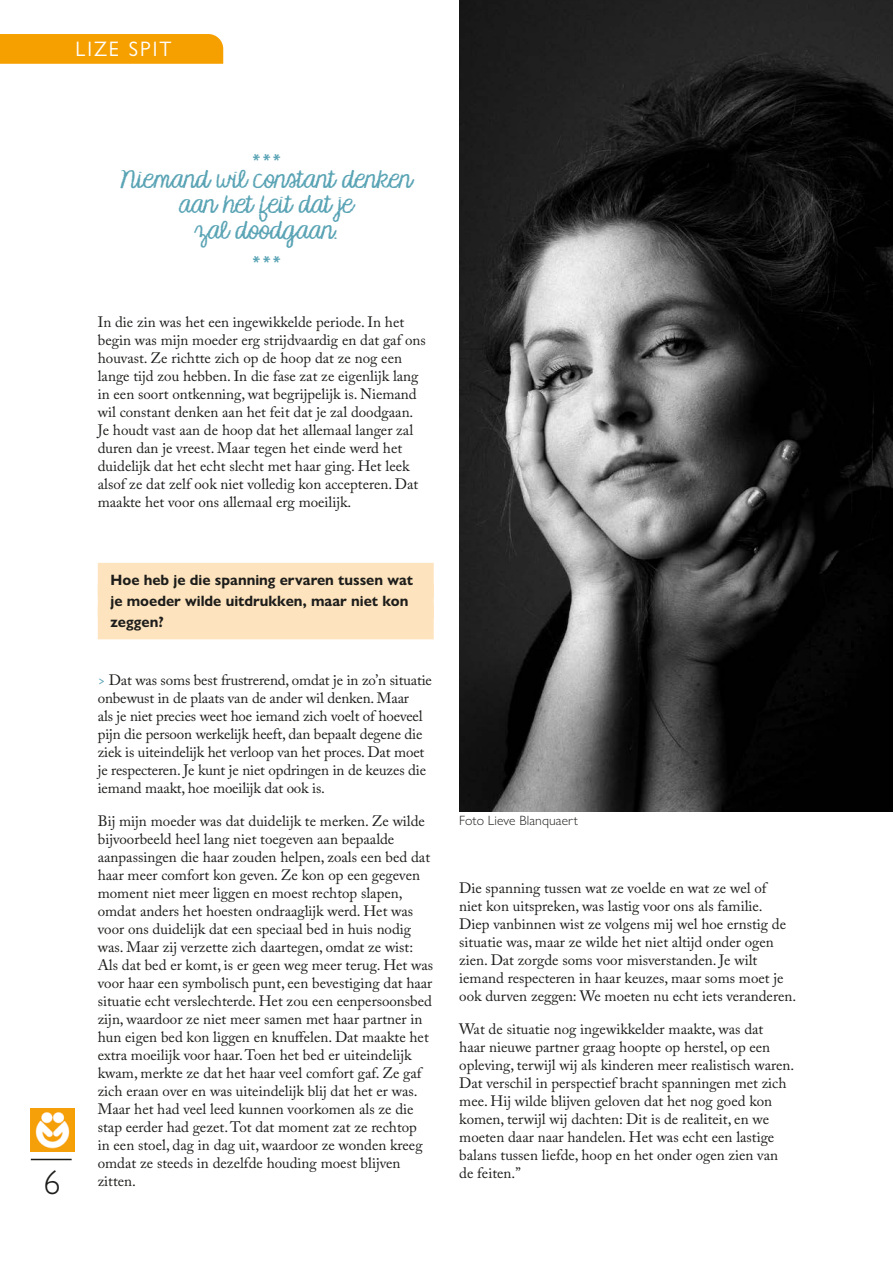
<style>
.page{position:relative;width:893px;height:1263px;background:#fff}
.page>*{position:absolute;margin:0;border:0;box-sizing:border-box;transform-origin:0 0}
.t1{font:300 34.5px "Gill Sans Nova";color:#1d1d1b}
.t2{font:24px/21px "KG Makes You Stronger";color:#5aa4b5;text-align:center}
.t3{font:21px "Gill Sans Nova";letter-spacing:.1em;color:#fff}
.t4{font:15px/18px "Adobe Caslon Pro";color:#1d1d1b}
.t5{font:700 15px/21px "Gill Sans Nova";color:#1d1d1b}
.t6{font:300 13.5px "Gill Sans Nova";letter-spacing:.005em;color:#1d1d1b}
.s1{color:#5aa4b5}
</style>
<div class="page">
<hr style="left:31px;top:1159px;width:41px;height:1px;background:#1d1d1b">
<div style="left:98px;top:563px;width:336px;height:34px;background:#fee4be"></div>
<div style="left:98px;top:584px;width:336px;height:34px;background:#fee4be"></div>
<div style="left:98px;top:605px;width:336px;height:34px;background:#fee4be"></div>
<img style="left:31px;top:1109px;width:43px;height:43px">
<div style="left:0;top:34px;width:223px;height:30px;background:#f6a000"></div>
<img style="left:459px;top:0;width:434px;height:811px">
<h3 class="t3" style="left:76px;top:36px;width:98px">LIZE SPIT</h3>
<h1 class="t1" style="left:44px;top:1161px;width:18px">6</h1>
<h2 class="t2" style="left:120px;top:149px;width:293px">***<br>Niemand wil constant denken</h2>
<h2 class="t2" style="left:179px;top:193px;width:175px;line-height:25.5px">aan het feit dat je zal doodgaan.</h2>
<h2 class="t2" style="left:251px;top:251px;width:32px">***</h2>
<p class="t4" style="left:98px;top:313px;width:330px">In die zin was het een ingewikkelde periode. In het begin was mijn moeder erg strijdvaardig en dat gaf ons houvast. Ze richtte zich op de hoop dat ze nog een lange tijd zou hebben. In die fase zat ze eigenlijk lang in een soort ontkenning, wat begrijpelijk is. Niemand wil constant denken aan het feit dat je zal doodgaan.<br>Je houdt vast aan de hoop dat het allemaal langer zal duren dan je vreest. Maar tegen het einde werd het duidelijk dat het echt slecht met haar ging. Het leek alsof ze dat zelf ook niet volledig kon accepteren. Dat maakte het voor ons allemaal erg moeilijk.</p>
<p class="t5" style="left:111px;top:569px;width:304px">Hoe heb je die spanning ervaren tussen wat je moeder wilde uitdrukken, maar niet kon zeggen?</p>
<p class="t4" style="left:98px;top:671px;width:336px"><span class="s1">&gt;</span> Dat was soms best frustrerend, omdat je in zo’n situatie onbewust in de plaats van de ander wil denken. Maar<br>als je niet precies weet hoe iemand zich voelt of hoeveel pijn die persoon werkelijk heeft, dan bepaalt degene die ziek is uiteindelijk het verloop van het proces. Dat moet je respecteren. Je kunt je niet opdringen in de keuzes die iemand maakt, hoe moeilijk dat ook is.</p>
<p class="t4" style="left:98px;top:812px;width:337px">Bij mijn moeder was dat duidelijk te merken. Ze wilde bijvoorbeeld heel lang niet toegeven aan bepaalde aanpassingen die haar zouden helpen, zoals een bed dat haar meer comfort kon geven. Ze kon op een gegeven moment niet meer liggen en moest rechtop slapen, omdat anders het hoesten ondraaglijk werd. Het was voor ons duidelijk dat een speciaal bed in huis nodig was. Maar zij verzette zich daartegen, omdat ze wist:<br>Als dat bed er komt, is er geen weg meer terug. Het was voor haar een symbolisch punt, een bevestiging dat haar situatie echt verslechterde. Het zou een eenpersoonsbed zijn, waardoor ze niet meer samen met haar partner in hun eigen bed kon liggen en knuffelen. Dat maakte het extra moeilijk voor haar. Toen het bed er uiteindelijk kwam, merkte ze dat het haar veel comfort gaf. Ze gaf zich eraan over en was uiteindelijk blij dat het er was.<br>Maar het had veel leed kunnen voorkomen als ze die stap eerder had gezet. Tot dat moment zat ze rechtop<br>in een stoel, dag in dag uit, waardoor ze wonden kreeg omdat ze steeds in dezelfde houding moest blijven zitten.</p>
<p class="t6" style="left:459px;top:813px;width:120px">Foto Lieve Blanquaert</p>
<p class="t4" style="left:459px;top:879px;width:338px">Die spanning tussen wat ze voelde en wat ze wel of<br>niet kon uitspreken, was lastig voor ons als familie.<br>Diep vanbinnen wist ze volgens mij wel hoe ernstig de situatie was, maar ze wilde het niet altijd onder ogen zien. Dat zorgde soms voor misverstanden. Je wilt iemand respecteren in haar keuzes, maar soms moet je ook durven zeggen: We moeten nu echt iets veranderen.</p>
<p class="t4" style="left:459px;top:1020px;width:337px">Wat de situatie nog ingewikkelder maakte, was dat<br>haar nieuwe partner graag hoopte op herstel, op een opleving, terwijl wij als kinderen meer realistisch waren.<br>Dat verschil in perspectief bracht spanningen met zich mee. Hij wilde blijven geloven dat het nog goed kon komen, terwijl wij dachten: Dit is de realiteit, en we moeten daar naar handelen. Het was echt een lastige balans tussen liefde, hoop en het onder ogen zien van de feiten.”</p>
</div>
